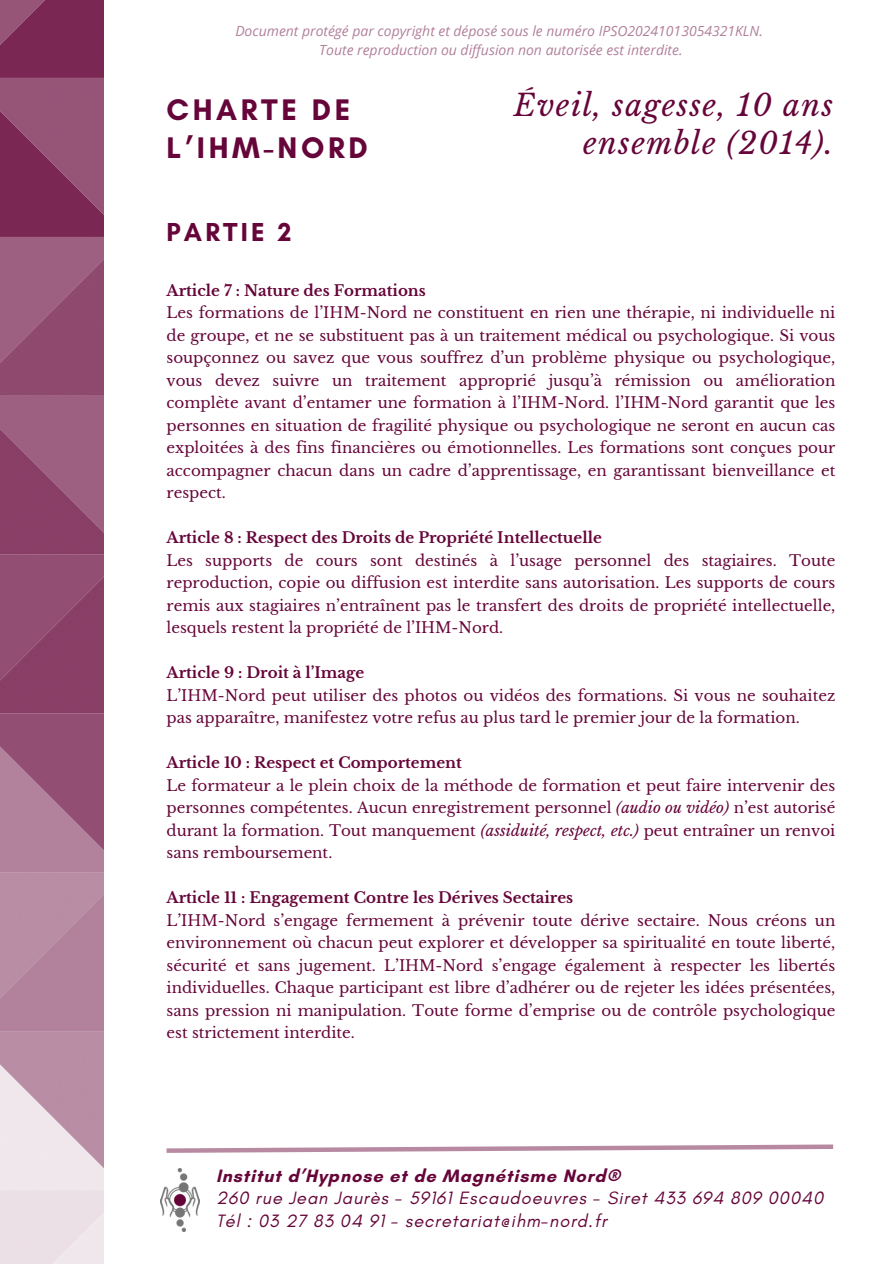
<style>
.page{position:relative;width:894px;height:1264px;background:#fff}
.page>*{position:absolute;margin:0;border:0;box-sizing:border-box;transform-origin:0 0}
.t1{font:700 30.3px/38.2px "Glacial Indifference";letter-spacing:.12em;color:#660539}
.t2{font:italic 29.85px/37.2px "Libre Baskerville";letter-spacing:.05em;color:#660539;text-align:right}
.t3{font:700 26.4px "Glacial Indifference";letter-spacing:.12em;color:#660539}
.t4{font:italic 18.15px/22.5px "Glacial Indifference";letter-spacing:.05em;color:#660539}
.t5{font:15px/22.5px "Libre Baskerville";color:#660539;text-align:justify}
.t6{font:700 15px "Libre Baskerville";color:#660539}
.t7{font:italic 13.95px/19.2px "Open Sans";color:#660539;text-align:center}
.s1{font-style:italic}
.s2{font-weight:700;font-style:normal}
</style>
<div class="page">
<img style="left:0;top:0;width:104px;height:1263px">
<svg style="left:166px;top:1144px;width:668px;height:8px"></svg>
<img style="left:160px;top:1168px;width:40px;height:63px">
<p class="t7" style="left:235px;top:21px;width:529px">Document protégé par copyright et déposé sous le numéro IPSO20241013054321KLN.<br>Toute reproduction ou diffusion non autorisée est interdite.</p>
<p class="t1" style="left:166px;top:90px;width:203px">CHARTE DE<br>L’IHM-NORD</p>
<p class="t3" style="left:166px;top:216px;width:126px">PARTIE 2</p>
<p class="t2" style="left:513px;top:87px;width:321px">Éveil, sagesse, 10 ans ensemble (2014).</p>
<p class="t6" style="left:166px;top:281px;width:261px">Article 7 : Nature des Formations</p>
<p class="t5" style="left:166px;top:301px;width:670px">Les formations de l’IHM-Nord ne constituent en rien une thérapie, ni individuelle ni de groupe, et ne se substituent pas à un traitement médical ou psychologique. Si vous soupçonnez ou savez que vous souffrez d’un problème physique ou psychologique, vous devez suivre un traitement approprié jusqu’à rémission ou amélioration complète avant d’entamer une formation à l’IHM-Nord. l’IHM-Nord garantit que les personnes en situation de fragilité physique ou psychologique ne seront en aucun cas exploitées à des fins financières ou émotionnelles. Les formations sont conçues pour accompagner chacun dans un cadre d’apprentissage, en garantissant bienveillance et respect.</p>
<h1 class="t6" style="left:166px;top:528px;width:436px">Article 8 : Respect des Droits de Propriété Intellectuelle</h1>
<h2 class="t5" style="left:166px;top:549px;width:670px">Les supports de cours sont destinés à l’usage personnel des stagiaires. Toute reproduction, copie ou diffusion est interdite sans autorisation. Les supports de cours remis aux stagiaires n’entraînent pas le transfert des droits de propriété intellectuelle, lesquels restent la propriété de l’IHM-Nord.</h2>
<h3 class="t6" style="left:166px;top:663px;width:199px">Article 9 : Droit à l’Image</h3>
<p class="t5" style="left:166px;top:684px;width:670px">L’IHM-Nord peut utiliser des photos ou vidéos des formations. Si vous ne souhaitez pas apparaître, manifestez votre refus au plus tard le premier jour de la formation.</p>
<p class="t6" style="left:166px;top:753px;width:297px">Article 10 : Respect et Comportement</p>
<p class="t5" style="left:166px;top:774px;width:670px">Le formateur a le plein choix de la méthode de formation et peut faire intervenir des personnes compétentes. Aucun enregistrement personnel <span class="s1">(audio ou vidéo)</span> n’est autorisé durant la formation. Tout manquement <span class="s1">(assiduité, respect, etc.)</span> peut entraîner un renvoi sans remboursement.</p>
<p class="t6" style="left:166px;top:888px;width:408px">Article 11 : Engagement Contre les Dérives Sectaires</p>
<p class="t5" style="left:166px;top:909px;width:670px">L’IHM-Nord s’engage fermement à prévenir toute dérive sectaire. Nous créons un environnement où chacun peut explorer et développer sa spiritualité en toute liberté, sécurité et sans jugement. L’IHM-Nord s’engage également à respecter les libertés individuelles. Chaque participant est libre d’adhérer ou de rejeter les idées présentées, sans pression ni manipulation. Toute forme d’emprise ou de contrôle psychologique est strictement interdite.</p>
<p class="t4" style="left:216px;top:1163px;width:608px"><span class="s2">Institut d’Hypnose et de Magnétisme Nord®<br></span>260 rue Jean Jaurès - 59161 Escaudoeuvres - Siret 433 694 809 00040<br>Tél : 03 27 83 04 91 - secretariat@ihm-nord.fr</p>
</div>
